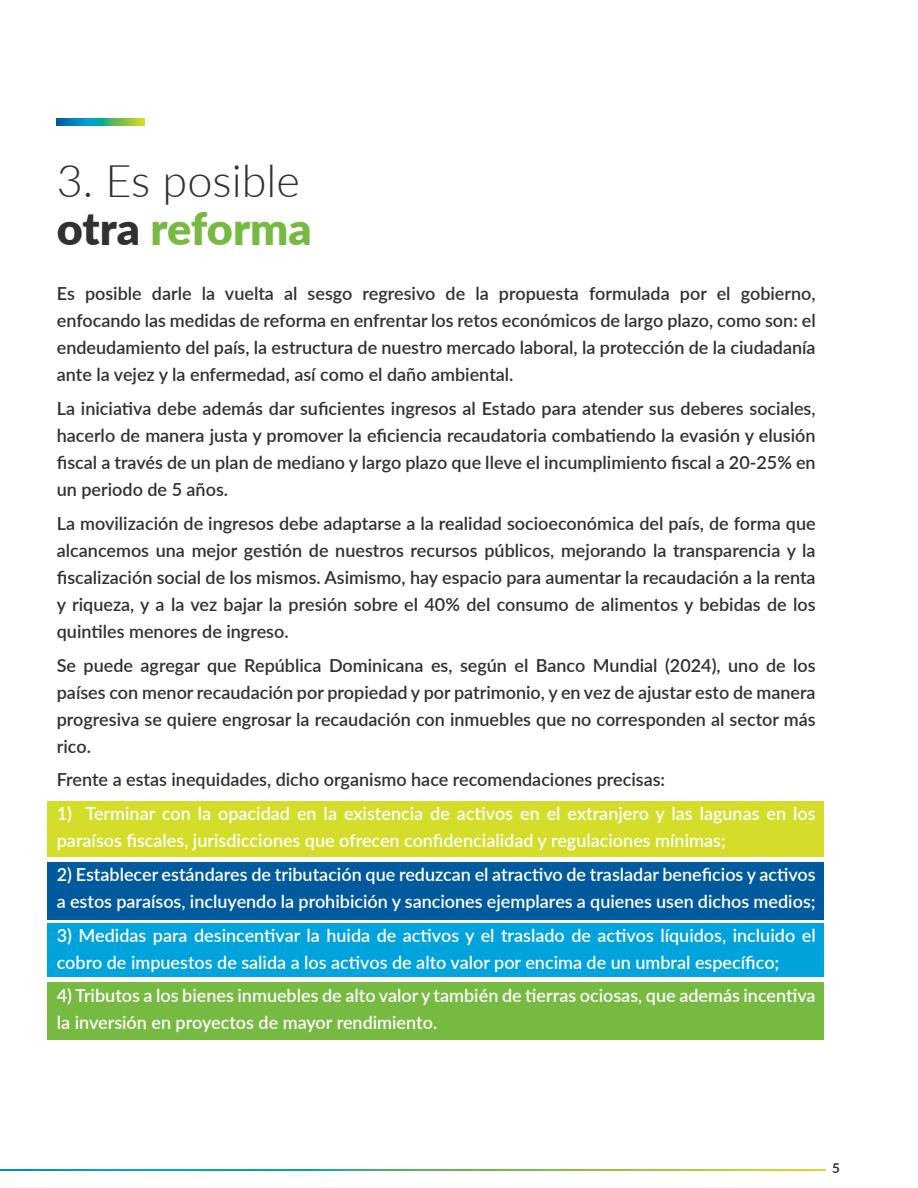
<style>
.page{position:relative;width:918px;height:1188px;background:#fff}
.page>*{position:absolute;margin:0;border:0;box-sizing:border-box;transform-origin:0 0}
.t1{font:300 45px/48px "Lato";color:#303231}
.t2{font:600 18px/27px "Lato";color:#303231;text-align:justify}
.t3{font:600 18px/27px "Lato";color:#fff}
.t4{font:700 13.5px "Lato";color:#303231}
.s1{font-weight:900}
.s2{font-weight:900;color:#76ba42}
</style>
<div class="page">
<div style="left:47px;top:982px;width:777px;height:58px;background:#76ba42"></div>
<div style="left:47px;top:801px;width:777px;height:55px;background:#d5dd2b"></div>
<div style="left:47px;top:862px;width:777px;height:57px;background:#005a9d"></div>
<div style="left:47px;top:923px;width:777px;height:54px;background:#00a3db"></div>
<svg style="left:57px;top:119px;width:87px;height:6px"></svg>
<svg style="left:0;top:1169px;width:826px;height:2px;background:#52b574"></svg>
<h1 class="t1" style="left:57px;top:155px;width:256px">3. Es posible <span class="s1">otra</span> <span class="s2">reforma</span></h1>
<p class="t2" style="left:57px;top:280px;width:760px">Es posible darle la vuelta al sesgo regresivo de la propuesta formulada por el gobierno, enfocando las medidas de reforma en enfrentar los retos económicos de largo plazo, como son: el endeudamiento del país, la estructura de nuestro mercado laboral, la protección de la ciudadanía ante la vejez y la enfermedad, así como el daño ambiental.</p>
<p class="t2" style="left:57px;top:394px;width:760px">La iniciativa debe además dar suficientes ingresos al Estado para atender sus deberes sociales, hacerlo de manera justa y promover la eficiencia recaudatoria combatiendo la evasión y elusión fiscal a través de un plan de mediano y largo plazo que lleve el incumplimiento fiscal a 20-25% en un periodo de 5 años.</p>
<p class="t2" style="left:57px;top:509px;width:760px">La movilización de ingresos debe adaptarse a la realidad socioeconómica del país, de forma que alcancemos una mejor gestión de nuestros recursos públicos, mejorando la transparencia y la fiscalización social de los mismos. Asimismo, hay espacio para aumentar la recaudación a la renta y riqueza, y a la vez bajar la presión sobre el 40% del consumo de alimentos y bebidas de los quintiles menores de ingreso.</p>
<p class="t2" style="left:57px;top:651px;width:760px">Se puede agregar que República Dominicana es, según el Banco Mundial (2024), uno de los países con menor recaudación por propiedad y por patrimonio, y en vez de ajustar esto de manera progresiva se quiere engrosar la recaudación con inmuebles que no corresponden al sector más rico.</p>
<p class="t2" style="left:57px;top:766px;width:610px">Frente a estas inequidades, dicho organismo hace recomendaciones precisas:</p>
<p class="t3" style="left:57px;top:799px;width:760px">1) Terminar con la opacidad en la existencia de activos en el extranjero y las lagunas en los paraísos fiscales, jurisdicciones que ofrecen confidencialidad y regulaciones mínimas;</p>
<p class="t3" style="left:57px;top:860px;width:760px">2) Establecer estándares de tributación que reduzcan el atractivo de trasladar beneficios y activos a estos paraísos, incluyendo la prohibición y sanciones ejemplares a quienes usen dichos medios;</p>
<p class="t3" style="left:57px;top:921px;width:760px">3) Medidas para desincentivar la huida de activos y el traslado de activos líquidos, incluido el cobro de impuestos de salida a los activos de alto valor por encima de un umbral específico;</p>
<p class="t3" style="left:57px;top:982px;width:760px">4) Tributos a los bienes inmuebles de alto valor y también de tierras ociosas, que además incentiva la inversión en proyectos de mayor rendimiento.</p>
<p class="t4" style="left:832px;top:1158px;width:9px">5</p>
</div>
